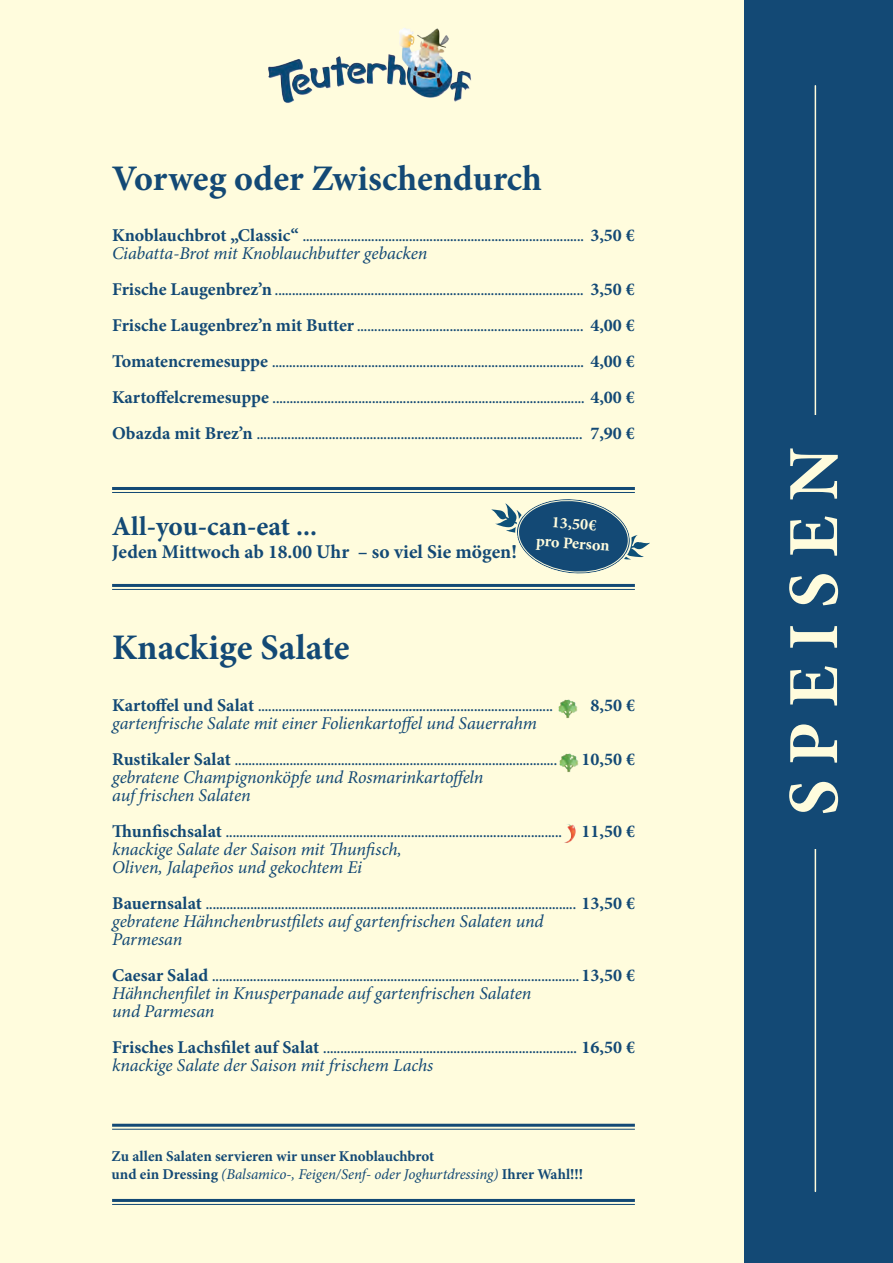
<style>
.page{position:relative;width:893px;height:1263px;background:#fffcdd}
.page>*{position:absolute;margin:0;border:0;box-sizing:border-box;transform-origin:0 0}
.t1{font:700 36px "Minion Pro";color:#134975}
.t2{font:700 27.3px "Minion Pro";color:#134975}
.t3{font:700 19.5px "Minion Pro";color:#134975}
.t4{font:italic 18px/18px "Minion Pro";letter-spacing:-.01em;color:#134975}
.t5{font:700 18px/36px "Minion Pro";color:#134975;text-align:justify}
.t6{font:700 16.2px/19.5px "Minion Pro";color:#fffcdd;text-align:center}
.t7{font:700 15px/18px "Minion Pro";color:#134975}
.t8{font:700 13.5px "Minion Pro";color:#134975}
.s1{font-size:18px}
.s2{font-weight:400;font-style:italic}
</style>
<div class="page">
<img style="left:269px;top:28px;width:202px;height:75px">
<div style="left:744px;top:0;width:149px;height:1263px;background:#134975"></div>
<hr style="left:815px;top:86px;width:1px;height:1105px;background:#fffcdd">
<div style="left:778px;top:415px;width:73px;height:434px;background:#134975"></div>
<svg style="left:789px;top:448px;width:49px;height:365px"></svg>
<hr style="left:112px;top:1124px;width:523px;height:3px;background:#134975">
<hr style="left:112px;top:1129px;width:523px;height:1px;background:#134975">
<hr style="left:112px;top:1199px;width:523px;height:3px;background:#134975">
<hr style="left:112px;top:1204px;width:523px;height:1px;background:#134975">
<img style="left:558px;top:699px;width:20px;height:19px">
<img style="left:559px;top:753px;width:20px;height:19px">
<img style="left:564px;top:824px;width:12px;height:19px">
<hr style="left:112px;top:487px;width:523px;height:3px;background:#134975">
<hr style="left:112px;top:492px;width:523px;height:1px;background:#134975">
<hr style="left:112px;top:584px;width:523px;height:3px;background:#134975">
<hr style="left:112px;top:589px;width:523px;height:1px;background:#134975">
<svg style="left:491px;top:499px;width:159px;height:75px"></svg>
<h1 class="t1" style="left:112px;top:153px;width:431px">Vorweg oder Zwischendurch</h1>
<p class="t8" style="left:112px;top:228px;width:473px"><span class="s1">Knoblauchbrot „Classic“</span> ..................................................................................</p>
<h3 class="t4" style="left:112px;top:245px;width:317px">Ciabatta-Brot mit Knoblauchbutter gebacken</h3>
<p class="t8" style="left:112px;top:282px;width:473px"><span class="s1">Frische Laugenbrez’n</span> ..........................................................................................</p>
<p class="t8" style="left:112px;top:318px;width:473px"><span class="s1">Frische Laugenbrez’n mit Butter</span> ..................................................................</p>
<p class="t8" style="left:112px;top:354px;width:473px"><span class="s1">Tomatencremesuppe</span> ...........................................................................................</p>
<p class="t8" style="left:112px;top:390px;width:474px"><span class="s1">Kartoffelcremesuppe</span> ...........................................................................................</p>
<p class="t8" style="left:112px;top:426px;width:472px"><span class="s1">Obazda mit Brez’n</span> ...............................................................................................</p>
<h3 class="t5" style="left:590px;top:217px;width:46px">3,50 €</h3>
<h3 class="t5" style="left:590px;top:271px;width:46px">3,50 € 4,00 € 4,00 € 4,00 € 7,90 €</h3>
<h2 class="t2" style="left:112px;top:507px;width:206px">All-you-can-eat ...</h2>
<h3 class="t3" style="left:112px;top:538px;width:406px">Jeden Mittwoch ab 18.00 Uhr – so viel Sie mögen!</h3>
<p class="t6" style="left:538px;top:511px;width:75px;rotate:4deg">13,50€<br>pro Person</p>
<h1 class="t1" style="left:112px;top:622px;width:239px">Knackige Salate</h1>
<p class="t8" style="left:112px;top:697px;width:442px"><span class="s1">Kartoffel und Salat</span> ......................................................................................</p>
<h3 class="t4" style="left:112px;top:714px;width:426px">gartenfrische Salate mit einer Folienkartoffel und Sauerrahm</h3>
<p class="t8" style="left:112px;top:751px;width:446px"><span class="s1">Rustikaler Salat</span> ..............................................................................................</p>
<h3 class="t4" style="left:112px;top:768px;width:373px">gebratene Champignonköpfe und Rosmarinkartoffeln auf frischen Salaten</h3>
<p class="t8" style="left:112px;top:823px;width:451px"><span class="s1">Thunfischsalat</span> ..................................................................................................</p>
<h3 class="t4" style="left:112px;top:840px;width:291px">knackige Salate der Saison mit Thunfisch,<br>Oliven, Jalapeños und gekochtem Ei</h3>
<p class="t8" style="left:112px;top:895px;width:465px"><span class="s1">Bauernsalat</span> ............................................................................................................</p>
<h3 class="t4" style="left:112px;top:912px;width:433px">gebratene Hähnchenbrustfilets auf gartenfrischen Salaten und<br>Parmesan</h3>
<p class="t8" style="left:112px;top:967px;width:468px"><span class="s1">Caesar Salad</span> ...........................................................................................................</p>
<h3 class="t4" style="left:112px;top:984px;width:421px">Hähnchenfilet in Knusperpanade auf gartenfrischen Salaten und Parmesan</h3>
<p class="t8" style="left:112px;top:1039px;width:466px"><span class="s1">Frisches Lachsfilet auf Salat</span> ..........................................................................</p>
<h3 class="t4" style="left:112px;top:1056px;width:323px">knackige Salate der Saison mit frischem Lachs</h3>
<h3 class="t5" style="left:590px;top:687px;width:46px">8,50 €</h3>
<h3 class="t5" style="left:581px;top:741px;width:55px">10,50 €</h3>
<h3 class="t5" style="left:581px;top:813px;width:55px">11,50 €</h3>
<h3 class="t5" style="left:581px;top:885px;width:55px">13,50 €</h3>
<h3 class="t5" style="left:581px;top:957px;width:55px">13,50 €</h3>
<h3 class="t5" style="left:581px;top:1029px;width:55px">16,50 €</h3>
<p class="t7" style="left:112px;top:1147px;width:473px">Zu allen Salaten servieren wir unser Knoblauchbrot<br>und ein Dressing <span class="s2">(Balsamico-, Feigen/Senf- oder Joghurtdressing)</span> Ihrer Wahl!!!</p>
</div>
